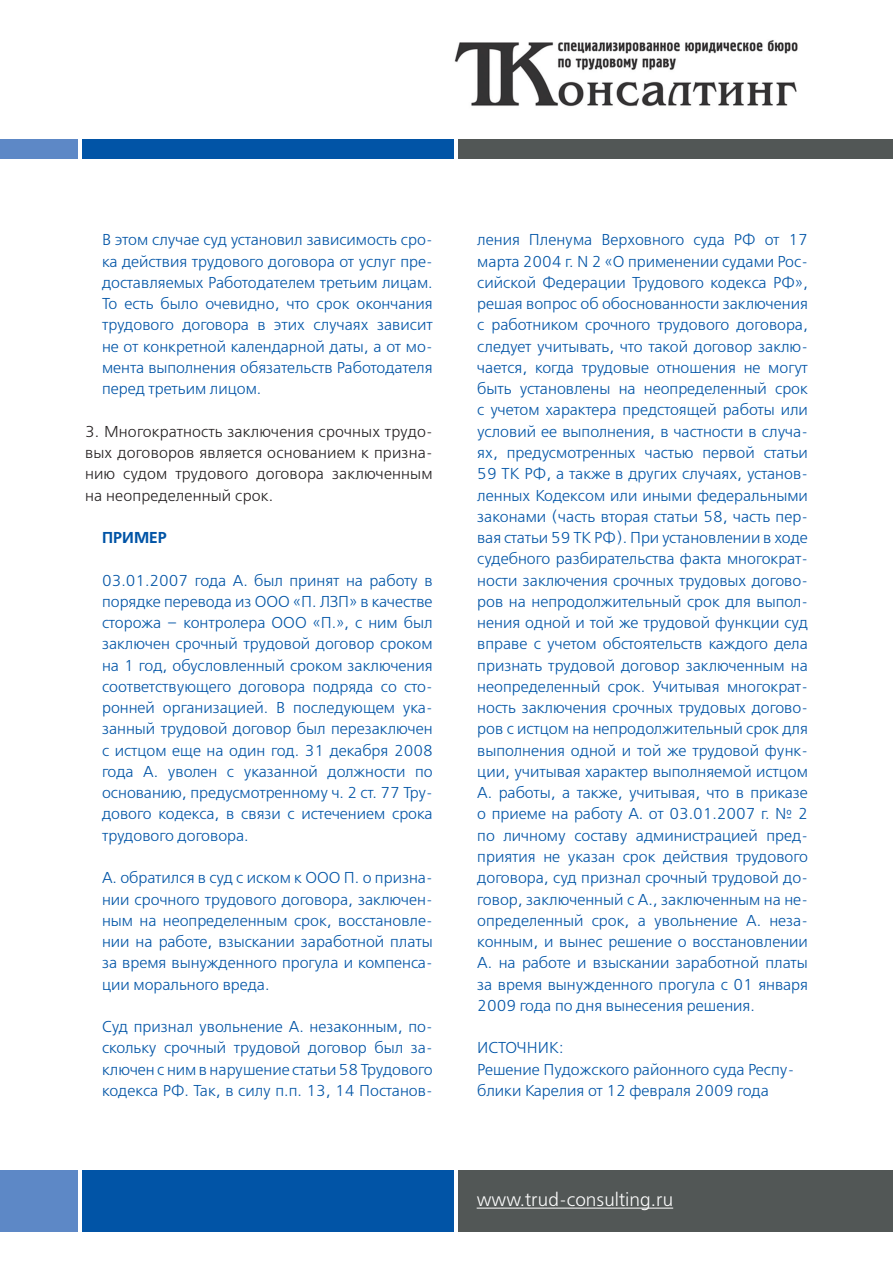
<style>
.page{position:relative;width:893px;height:1263px;background:#fff}
.page>*{position:absolute;margin:0;border:0;box-sizing:border-box;transform-origin:0 0}
.t1{font:18.75px "Free Set C";color:#fff}
.t2{font:15.75px/21.3px "Free Set C";color:#0154a6;text-align:justify}
.t3{font:15.75px/21.3px "Free Set C";letter-spacing:.01em;color:#231f20;text-align:justify}
.t4{font:700 15.75px "Free Set C";color:#0154a6}
</style>
<div class="page">
<img style="left:454px;top:40px;width:344px;height:67px">
<div style="left:0;top:139px;width:78px;height:20px;background:#5d88c6"></div>
<div style="left:83px;top:139px;width:371px;height:20px;background:#0154a6"></div>
<div style="left:458px;top:139px;width:435px;height:20px;background:#525756"></div>
<div style="left:0;top:1170px;width:78px;height:62px;background:#5d88c6"></div>
<div style="left:83px;top:1170px;width:371px;height:62px;background:#0154a6"></div>
<div style="left:458px;top:1170px;width:435px;height:62px;background:#525756"></div>
<hr style="left:477px;top:1207px;width:196px;height:1px;background:#fff">
<p class="t2" style="left:102px;top:230px;width:332px">В этом случае суд установил зависимость сро&shy;ка действия трудового договора от услуг пре&shy;доставляемых Работодателем третьим лицам.<br>То есть было очевидно, что срок окончания трудового договора в этих случаях зависит не от конкретной календарной даты, а от мо&shy;мента выполнения обязательств Работодателя перед третьим лицом.</p>
<p class="t3" style="left:85px;top:421px;width:349px">3. М ногократность заключения срочных трудо&shy;вых договоров является основанием к призна&shy;нию судом трудового договора заключенным на неопределенный срок.</p>
<p class="t4" style="left:102px;top:529px;width:66px">пример</p>
<p class="t2" style="left:102px;top:570px;width:332px">03.01.2007 года А. был принят на работу в порядке перевода из ООО</p>
<p class="t2" style="left:293px;top:591px;width:37px">«П. ЛЗП</p>
<p class="t2" style="left:349px;top:591px;width:85px">» в качестве</p>
<p class="t2" style="left:102px;top:613px;width:182px">сторожа – контролера ООО</p>
<p class="t2" style="left:102px;top:613px;width:332px;text-indent:211px">«П .», с ним был заключен срочный трудовой договор сроком на 1 год, обусловленный сроком заключения соответствующего договора подряда со сто&shy;ронней организацией. В последующем ука&shy;занный трудовой договор был перезаключен с истцом еще на один год. 31 декабря 2008 года А. уволен с указанной должности по основанию, предусмотренному ч. 2 ст. 77 Тру&shy;дового кодекса, в связи с истечением срока трудового договора.</p>
<p class="t2" style="left:102px;top:868px;width:216px">А. обратился в суд с иском к ООО</p>
<p class="t2" style="left:102px;top:868px;width:332px;text-indent:242px">П . о призна&shy;нии срочного трудового договора, заключен&shy;ным на неопределенным срок, восстановле&shy;нии на работе, взыскании заработной платы за время вынужденного прогула и компенса&shy;ции морального вреда.</p>
<p class="t2" style="left:102px;top:1017px;width:332px">Суд признал увольнение А. незаконным, по&shy;скольку срочный трудовой договор был за&shy;ключен с ним в нарушение статьи 58 Трудового кодекса РФ. Так, в силу п.п. 13, 14 П останов-</p>
<p class="t2" style="left:477px;top:230px;width:332px">ления Пленума Верховного суда РФ от 17 марта 2004 г. N 2 «О применении судами Рос&shy;сийской Федерации Трудового кодекса РФ», решая вопрос об обоснованности заключения с работником срочного трудового договора, следует учитывать, что такой договор заклю&shy;чается, когда трудовые отношения не могут быть установлены на неопределенный срок с учетом характера предстоящей работы или условий ее выполнения, в частности в случа&shy;ях, предусмотренных частью первой статьи 59 ТК</p>
<p class="t2" style="left:477px;top:464px;width:332px;text-indent:47px">РФ, а также в других случаях, установ&shy;ленных Кодексом или иными федеральными законами (часть вторая статьи 58, часть пер&shy;вая статьи 59 ТК РФ). П ри установлении в ходе судебного разбирательства факта многократ&shy;ности заключения срочных трудовых догово&shy;ров на непродолжительный срок для выпол&shy;нения одной и той же трудовой функции суд вправе с учетом обстоятельств каждого дела признать трудовой договор заключенным на неопределенный срок. Учитывая многократ&shy;ность заключения срочных трудовых догово&shy;ров с истцом на непродолжительный срок для выполнения одной и той же трудовой функ&shy;ции, учитывая характер выполняемой истцом А. работы, а также, учитывая, что в приказе о приеме на работу А. от 03.01.2007 г. № 2 по личному составу администрацией пред&shy;приятия не указан срок действия трудового договора, суд признал срочный трудовой до&shy;говор, заключенный с А., заключенным на не&shy;определенный срок, а увольнение А. неза&shy;конным, и вынес решение о восстановлении А. на работе и взыскании заработной платы за время вынужденного прогула с 01 января 2009 года по дня вынесения решения.</p>
<p class="t2" style="left:477px;top:1038px;width:318px;text-align:left">Источ ник:<br>Решение Пудожского районного суда Респу&shy;блики Карелия от 12 февраля 2009 года</p>
<p class="t1" style="left:477px;top:1190px;width:198px">www.trud-consulting.ru</p>
</div>
